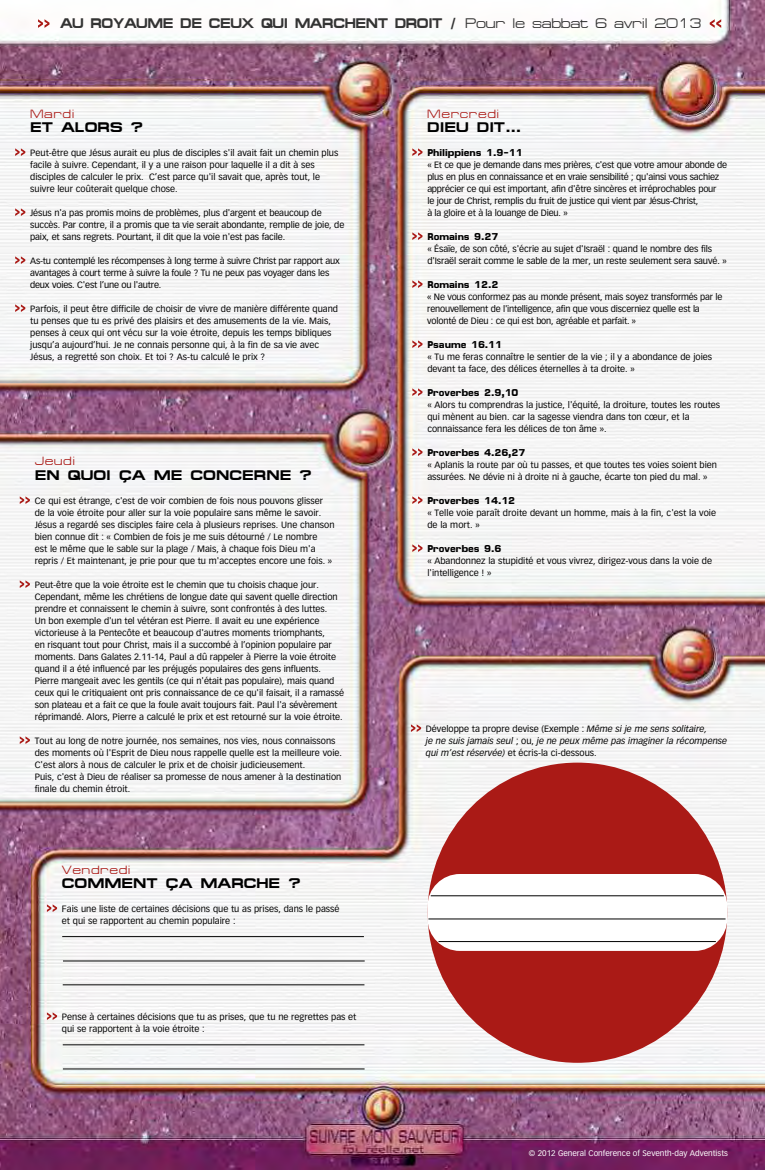
<style>
.page{position:relative;width:765px;height:1170px;background:#fff}
.page>*{position:absolute;margin:0;border:0;box-sizing:border-box;transform-origin:0 0}
.t1{font:700 expanded 14px "Micro FLF";letter-spacing:-.03em;color:#333;scale:.92 1}
.t2{font:700 expanded 14px "Micro FLF";color:#000}
.t3{font:expanded 12px "Micro FLF";letter-spacing:.05em;color:#aa1a16}
.t4{font:700 10px "Micro FLF";color:#000}
.t5{font:9px/12px "Vectora LH";color:#000}
.t6{font:9px/12px "Vectora LH";letter-spacing:-.02em;color:#000}
.t7{font:italic 9px/12px "Vectora LH";color:#000}
.t8{font:8px "Vectora LH";color:#fff}
.s1{font-weight:400}
.s2{font-style:normal}
</style>
<div class="page">
<img style="left:0;top:0;width:765px;height:1170px">
<svg style="left:412px;top:448px;width:10px;height:8px"></svg>
<svg style="left:412px;top:388px;width:10px;height:8px"></svg>
<svg style="left:412px;top:340px;width:10px;height:8px"></svg>
<svg style="left:412px;top:280px;width:10px;height:8px"></svg>
<svg style="left:412px;top:232px;width:10px;height:8px"></svg>
<svg style="left:412px;top:148px;width:10px;height:8px"></svg>
<svg style="left:412px;top:496px;width:10px;height:8px"></svg>
<svg style="left:412px;top:544px;width:10px;height:8px"></svg>
<svg style="left:15px;top:256px;width:10px;height:8px"></svg>
<svg style="left:15px;top:208px;width:10px;height:8px"></svg>
<svg style="left:15px;top:148px;width:10px;height:8px"></svg>
<svg style="left:15px;top:304px;width:10px;height:8px"></svg>
<svg style="left:20px;top:496px;width:10px;height:8px"></svg>
<svg style="left:20px;top:580px;width:10px;height:8px"></svg>
<svg style="left:20px;top:736px;width:10px;height:8px"></svg>
<svg style="left:38px;top:19px;width:12px;height:9px"></svg>
<svg style="left:710px;top:19px;width:11px;height:9px"></svg>
<svg style="left:411px;top:724px;width:10px;height:8px"></svg>
<div style="left:428px;top:763px;width:299px;height:300px;background:#aa1a16;border-radius:50%"></div>
<div style="left:427px;top:874px;width:300px;height:77px;background:#fff;border-radius:32px"></div>
<hr style="left:431px;top:896px;width:293px;height:1px;background:#000">
<hr style="left:428px;top:919px;width:298px;height:1px;background:#000">
<hr style="left:438px;top:941px;width:278px;height:1px;background:#000">
<svg style="left:47px;top:904px;width:10px;height:8px"></svg>
<svg style="left:47px;top:1012px;width:10px;height:8px"></svg>
<hr style="left:62px;top:936px;width:302px;height:1px;background:#000">
<hr style="left:63px;top:961px;width:302px;height:1px;background:#000">
<hr style="left:63px;top:985px;width:301px;height:1px;background:#000">
<hr style="left:63px;top:1045px;width:301px;height:1px;background:#000">
<hr style="left:63px;top:1069px;width:302px;height:1px;background:#000">
<h1 class="t1" style="left:60px;top:15px;width:699px">AU ROYAUME DE CEUX QUI MARCHENT DROIT / <span class="s1">Pour le sabbat 6 avril 2013</span></h1>
<h2 class="t3" style="left:30px;top:107px;width:46px">Mardi</h2>
<h1 class="t2" style="left:30px;top:119px;width:114px">ET ALORS ?</h1>
<p class="t5" style="left:30px;top:147px;width:310px">Peut-être que Jésus aurait eu plus de disciples s'il avait fait un chemin plus facile à suivre. Cependant, il y a une raison pour laquelle il a dit à ses disciples de calculer le prix. C’est parce qu'il savait que, après tout, le suivre leur coûterait quelque chose.</p>
<p class="t5" style="left:30px;top:207px;width:316px">Jésus n'a pas promis moins de problèmes, plus d'argent et beaucoup de succès. Par contre, il a promis que ta vie serait abondante, remplie de joie, de paix, et sans regrets. Pourtant, il dit que la voie n'est pas facile.</p>
<p class="t6" style="left:30px;top:255px;width:311px">As-tu contemplé les récompenses à long terme à suivre Christ par rapport aux avantages à court terme à suivre la foule ? Tu ne peux pas voyager dans les deux voies. C'est l’une ou l'autre.</p>
<p class="t5" style="left:30px;top:303px;width:309px">Parfois, il peut être difficile de choisir de vivre de manière différente quand tu penses que tu es privé des plaisirs et des amusements de la vie. Mais, penses à ceux qui ont vécu sur la voie étroite, depuis les temps bibliques jusqu’a aujourd’hui. Je ne connais personne qui, à la fin de sa vie avec Jésus, a regretté son choix. Et toi ? As-tu calculé le prix ?</p>
<h2 class="t3" style="left:35px;top:454px;width:42px">Jeudi</h2>
<h1 class="t2" style="left:35px;top:467px;width:278px">EN QUOI ÇA ME CONCERNE ?</h1>
<p class="t5" style="left:35px;top:495px;width:301px">Ce qui est étrange, c'est de voir combien de fois nous pouvons glisser de la voie étroite pour aller sur la voie populaire sans même le savoir.<br>Jésus a regardé ses disciples faire cela à plusieurs reprises. Une chanson bien connue dit : « Combien de fois je me suis détourné / Le nombre<br>est le même que le sable sur la plage / Mais, à chaque fois Dieu m'a repris / Et maintenant, je prie pour que tu m'acceptes encore une fois. »</p>
<p class="t5" style="left:35px;top:579px;width:311px">Peut-être que la voie étroite est le chemin que tu choisis chaque jour.<br>Cependant, même les chrétiens de longue date qui savent quelle direction prendre et connaissent le chemin à suivre, sont confrontés à des luttes.<br>Un bon exemple d'un tel vétéran est Pierre. Il avait eu une expérience victorieuse à la Pentecôte et beaucoup d'autres moments triomphants,<br>en risquant tout pour Christ, mais il a succombé à l’opinion populaire par moments. Dans Galates 2.11-14, Paul a dû rappeler à Pierre la voie étroite quand il a été influencé par les préjugés populaires des gens influents.<br>Pierre mangeait avec les gentils (ce qui n'était pas populaire), mais quand ceux qui le critiquaient ont pris connaissance de ce qu'il faisait, il a ramassé son plateau et a fait ce que la foule avait toujours fait. Paul l'a sévèrement réprimandé. Alors, Pierre a calculé le prix et est retourné sur la voie étroite.</p>
<p class="t5" style="left:35px;top:735px;width:309px">Tout au long de notre journée, nos semaines, nos vies, nous connaissons des moments où l'Esprit de Dieu nous rappelle quelle est la meilleure voie.<br>C'est alors à nous de calculer le prix et de choisir judicieusement.<br>Puis, c'est à Dieu de réaliser sa promesse de nous amener à la destination finale du chemin étroit.</p>
<h2 class="t3" style="left:62px;top:863px;width:70px">Vendredi</h2>
<h1 class="t2" style="left:62px;top:875px;width:240px">COMMENT ÇA MARCHE ?</h1>
<p class="t5" style="left:62px;top:903px;width:279px">Fais une liste de certaines décisions que tu as prises, dans le passé et qui se rapportent au chemin populaire :</p>
<p class="t5" style="left:62px;top:1011px;width:296px">Pense à certaines décisions que tu as prises, que tu ne regrettes pas et qui se rapportent à la voie étroite :</p>
<h2 class="t3" style="left:427px;top:107px;width:73px">Mercredi</h2>
<h1 class="t2" style="left:427px;top:119px;width:95px">DIEU DIT…</h1>
<p class="t4" style="left:427px;top:147px;width:97px">Philippiens 1.9-11</p>
<p class="t6" style="left:427px;top:159px;width:301px">« Et ce que je demande dans mes prières, c'est que votre amour abonde de plus en plus en connaissance et en vraie sensibilité ; qu'ainsi vous sachiez apprécier ce qui est important, afin d'être sincères et irréprochables pour<br>le jour de Christ, remplis du fruit de justice qui vient par Jésus-Christ,<br>à la gloire et à la louange de Dieu. »</p>
<p class="t4" style="left:427px;top:231px;width:72px">Romains 9.27</p>
<p class="t5" style="left:427px;top:243px;width:301px">« Ésaïe, de son côté, s'écrie au sujet d'Israël : quand le nombre des fils d'Israël serait comme le sable de la mer, un reste seulement sera sauvé. »</p>
<p class="t4" style="left:427px;top:279px;width:72px">Romains 12.2</p>
<p class="t6" style="left:427px;top:291px;width:297px">« Ne vous conformez pas au monde présent, mais soyez transformés par le renouvellement de l'intelligence, afin que vous discerniez quelle est la volonté de Dieu : ce qui est bon, agréable et parfait. »</p>
<p class="t4" style="left:427px;top:339px;width:76px">Psaume 16.11</p>
<p class="t5" style="left:427px;top:351px;width:286px">« Tu me feras connaître le sentier de la vie ; il y a abondance de joies devant ta face, des délices éternelles à ta droite. »</p>
<p class="t4" style="left:427px;top:387px;width:93px">Proverbes 2.9,10</p>
<p class="t5" style="left:427px;top:399px;width:294px">« Alors tu comprendras la justice, l'équité, la droiture, toutes les routes qui mènent au bien. car la sagesse viendra dans ton cœur, et la connaissance fera les délices de ton âme ».</p>
<p class="t4" style="left:427px;top:447px;width:100px">Proverbes 4.26,27</p>
<p class="t5" style="left:427px;top:459px;width:291px">« Aplanis la route par où tu passes, et que toutes tes voies soient bien assurées. Ne dévie ni à droite ni à gauche, écarte ton pied du mal. »</p>
<p class="t4" style="left:427px;top:495px;width:89px">Proverbes 14.12</p>
<p class="t5" style="left:427px;top:507px;width:290px">« Telle voie paraît droite devant un homme, mais à la fin, c'est la voie de la mort. »</p>
<p class="t4" style="left:427px;top:543px;width:76px">Proverbes 9.6</p>
<p class="t5" style="left:427px;top:555px;width:286px">« Abandonnez la stupidité et vous vivrez, dirigez-vous dans la voie de l'intelligence ! »</p>
<p class="t7" style="left:426px;top:723px;width:303px"><span class="s2">Développe ta propre devise (Exemple :</span> Même si je me sens solitaire,<br>je ne suis jamais seul <span class="s2">; ou,</span> je ne peux même pas imaginer la récompense qui m’est réservée) <span class="s2">et écris-la ci-dessous.</span></p>
<p class="t8" style="left:529px;top:1149px;width:201px">© 2012 General Conference of Seventh-day Adventists</p>
</div>
